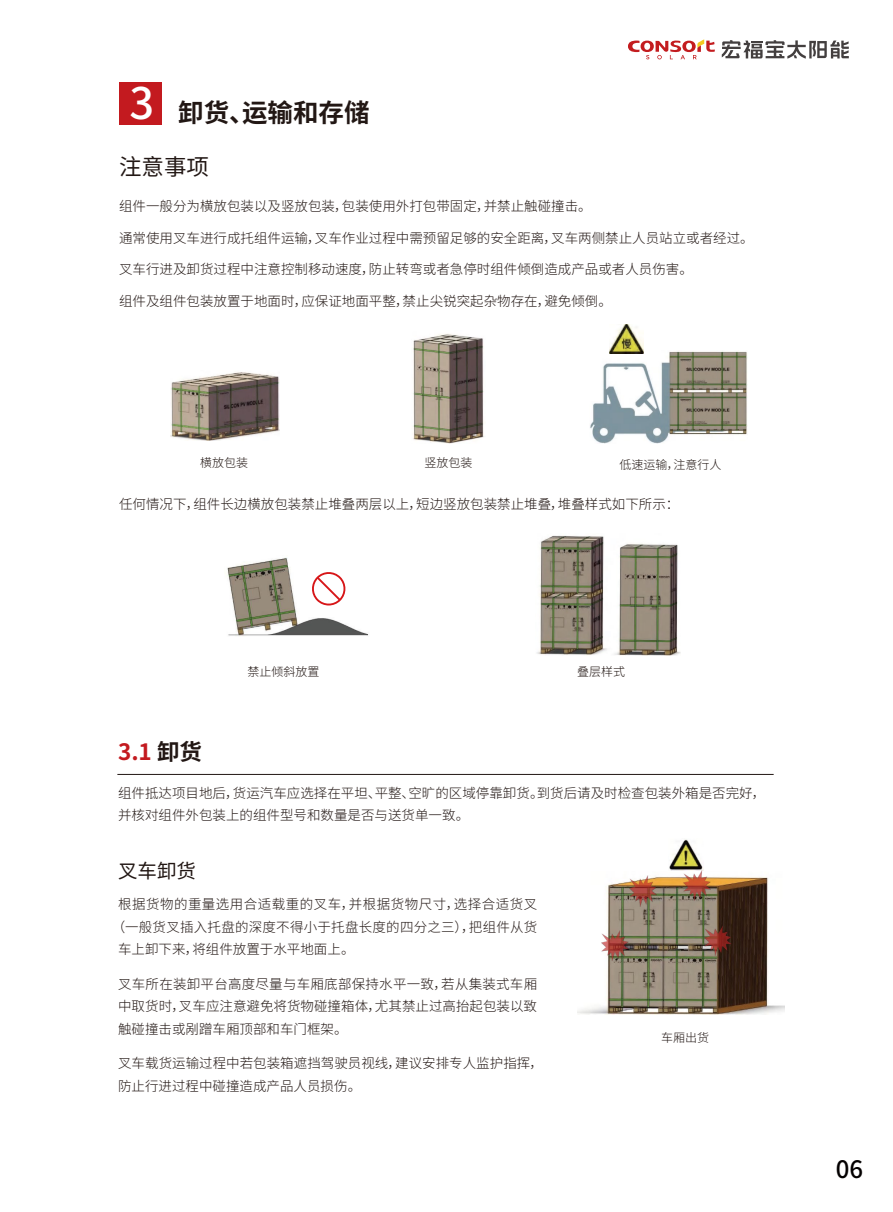
<style>
.page{position:relative;width:893px;height:1212px;background:#fff}
.page>*{position:absolute;margin:0;border:0;box-sizing:border-box;transform-origin:0 0}
.t1{font:500 43.35px "Source Han Sans CN";color:#fff}
.t2{font:700 25.5px "Source Han Sans CN";color:#221714}
.t3{font:500 24px "Source Han Sans CN";color:#040000}
.t4{font:700 22.5px "Source Han Sans CN";color:#c31a1f}
.t5{font:22.5px "Source Han Sans CN";color:#221714}
.t6{font:19.5px "Source Han Sans CN";color:#221714}
.t7{font:300 13.5px/22.5px "Source Han Sans CN";color:#221714}
.t8{font:300 13.5px "Source Han Sans CN";letter-spacing:.02em;color:#221714}
.t9{font:300 13.5px "Source Han Sans CN";letter-spacing:.035em;color:#221714}
.t10{font:300 12px "Source Han Sans CN";color:#221714}
.s1{color:#221714}
</style>
<div class="page">
<img style="left:577px;top:873px;width:207px;height:141px">
<div style="left:119px;top:83px;width:43px;height:42px;background:#c31a1f"></div>
<img style="left:590px;top:350px;width:157px;height:93px">
<img style="left:609px;top:324px;width:34px;height:29px">
<img style="left:227px;top:558px;width:142px;height:78px">
<svg style="left:310px;top:570px;width:37px;height:35px"></svg>
<img style="left:669px;top:839px;width:35px;height:31px">
<img style="left:629px;top:876px;width:27px;height:30px">
<img style="left:684px;top:870px;width:27px;height:30px">
<img style="left:704px;top:925px;width:27px;height:31px">
<img style="left:601px;top:930px;width:28px;height:31px">
<img style="left:170px;top:372px;width:110px;height:68px">
<img style="left:413px;top:334px;width:71px;height:109px">
<img style="left:537px;top:535px;width:143px;height:121px">
<hr style="left:117px;top:774px;width:657px;height:1px;background:#221714">
<svg style="left:628px;top:39px;width:87px;height:20px"></svg>
<svg style="left:722px;top:40px;width:127px;height:19px"></svg>
<h1 class="t1" style="left:129px;top:79px;width:26px">3</h1>
<h2 class="t2" style="left:178px;top:98px;width:193px">卸货、运输和存储</h2>
<h3 class="t5" style="left:119px;top:154px;width:91px">注意事项</h3>
<p class="t7" style="left:119px;top:195px;width:474px">组件一般分为横放包装以及竖放包装，包装使用外打包带固定，并禁止触碰撞击。</p>
<p class="t7" style="left:119px;top:227px;width:636px">通常使用叉车进行成托组件运输，叉车作业过程中需预留足够的安全距离，叉车两侧禁止人员站立或者经过。</p>
<p class="t7" style="left:119px;top:258px;width:575px">叉车行进及卸货过程中注意控制移动速度，防止转弯或者急停时组件倾倒造成产品或者人员伤害。</p>
<p class="t7" style="left:119px;top:290px;width:494px">组件及组件包装放置于地面时，应保证地面平整，禁止尖锐突起杂物存在，避免倾倒。</p>
<p class="t10" style="left:200px;top:456px;width:49px">横放包装</p>
<p class="t10" style="left:424px;top:456px;width:49px">竖放包装</p>
<p class="t10" style="left:620px;top:457px;width:104px">低速运输，注意行人</p>
<p class="t7" style="left:119px;top:493px;width:562px">任何情况下，组件长边横放包装禁止堆叠两层以上，短边竖放包装禁止堆叠，堆叠样式如下所示：</p>
<h3 class="t4" style="left:118px;top:739px;width:85px">3.1 <span class="s1">卸货</span></h3>
<p class="t10" style="left:248px;top:665px;width:73px">禁止倾斜放置</p>
<p class="t10" style="left:577px;top:665px;width:49px">叠层样式</p>
<p class="t7" style="left:118px;top:782px;width:649px">组件抵达项目地后，货运汽车应选择在平坦、平整、空旷的区域停靠卸货。到货后请及时检查包装外箱是否完好，并核对组件外包装上的组件型号和数量是否与送货单一致。</p>
<h3 class="t6" style="left:118px;top:860px;width:79px">叉车卸货</h3>
<p class="t9" style="left:118px;top:897px;width:421px">根据货物的重量选用合适载重的叉车，并根据货物尺寸，选择合适货叉</p>
<p class="t8" style="left:112px;top:919px;width:427px">（一般货叉插入托盘的深度不得小于托盘长度的四分之三），把组件从货</p>
<p class="t7" style="left:118px;top:938px;width:238px">车上卸下来，将组件放置于水平地面上。</p>
<p class="t7" style="left:118px;top:973px;width:421px;text-align:justify">叉车所在装卸平台高度尽量与车厢底部保持水平一致，若从集装式车厢中取货时，叉车应注意避免将货物碰撞箱体，尤其禁止过高抬起包装以致触碰撞击或剐蹭车厢顶部和车门框架。</p>
<p class="t7" style="left:118px;top:1052px;width:426px">叉车载货运输过程中若包装箱遮挡驾驶员视线，建议安排专人监护指挥，防止行进过程中碰撞造成产品人员损伤。</p>
<p class="t10" style="left:661px;top:1030px;width:49px">车厢出货</p>
<h3 class="t3" style="left:836px;top:1155px;width:29px">06</h3>
</div>
